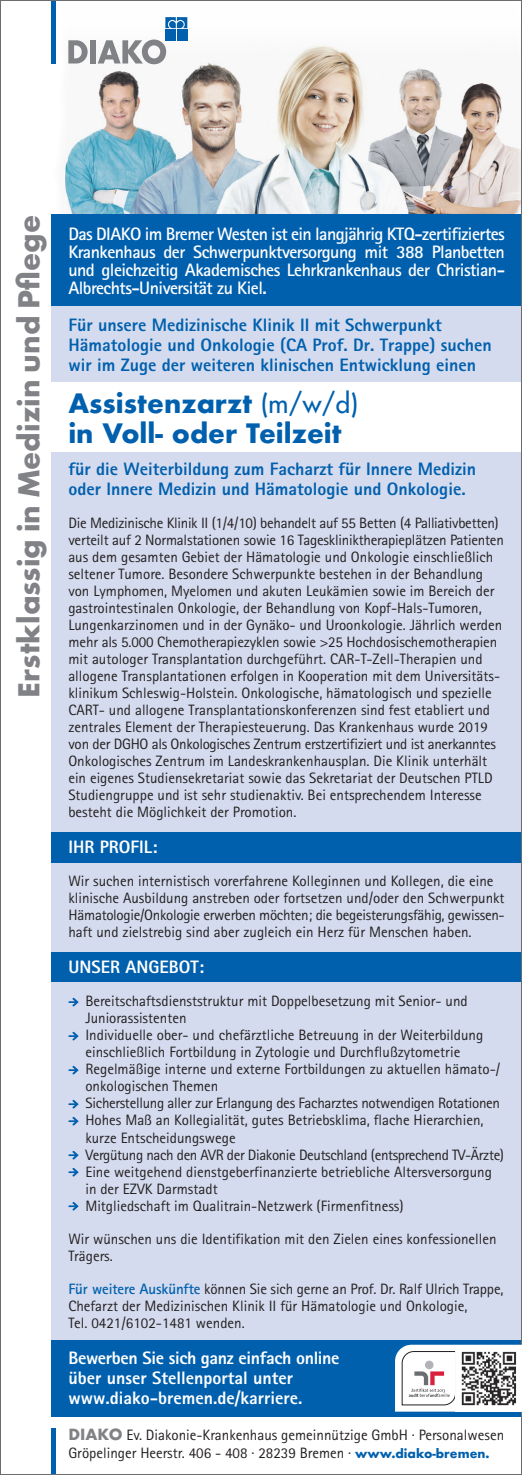
<style>
.page{position:relative;width:522px;height:1475px;background:#fff}
.page>*{position:absolute;margin:0;border:0;box-sizing:border-box;transform-origin:0 0}
.t1{font:700 28px "Futura";color:#808285}
.t2{font:700 26px/30px "Futura";color:#0160ae}
.t3{font:800 18px/20px "Rotis Sans Serif";color:#0160ae}
.t4{font:700 18px/18px "Rotis Sans Serif";letter-spacing:-.03em;color:#fff;text-align:justify}
.t5{font:800 18px/20px "Rotis Sans Serif";color:#fff}
.t6{font:15px/17px "Rotis Sans Serif";color:#231f20}
.s1{font-weight:400}
.s2{font-family:"Minion Pro"}
.s3{font-weight:700;color:#0160ae}
.s4{font-family:"Futura";font-weight:700;color:#808285}
.s5{font-family:"Futura";font-weight:700;font-size:12px;color:#0160ae}
</style>
<div class="page">
<div style="left:51px;top:306px;width:471px;height:76px;background:#d4dbee"></div>
<div style="left:51px;top:831px;width:471px;height:32px;background:#0160ae"></div>
<div style="left:51px;top:951px;width:471px;height:31px;background:#0160ae"></div>
<div style="left:51px;top:1339px;width:471px;height:76px;background:#0160ae"></div>
<div style="left:51px;top:452px;width:471px;height:379px;background:#d4dbee"></div>
<div style="left:51px;top:863px;width:471px;height:88px;background:#d4dbee"></div>
<div style="left:51px;top:982px;width:471px;height:357px;background:#d4dbee"></div>
<img style="left:53px;top:17px;width:467px;height:197px">
<div style="left:51px;top:0;width:5px;height:63px;background:#0160ae"></div>
<div style="left:51px;top:1428px;width:5px;height:46px;background:#0160ae"></div>
<div style="left:177px;top:29px;width:10px;height:11px;background:#0160ae"></div>
<div style="left:165px;top:29px;width:11px;height:11px;background:#0160ae"></div>
<svg style="left:165px;top:17px;width:22px;height:11px"></svg>
<svg style="left:68px;top:40px;width:20px;height:23px"></svg>
<div style="left:90px;top:40px;width:6px;height:23px;background:#808285"></div>
<svg style="left:98px;top:40px;width:68px;height:24px"></svg>
<div style="left:51px;top:214px;width:471px;height:92px;background:#0160ae"></div>
<svg style="left:68px;top:997px;width:11px;height:9px"></svg>
<svg style="left:68px;top:1031px;width:11px;height:9px"></svg>
<svg style="left:68px;top:1065px;width:11px;height:9px"></svg>
<svg style="left:68px;top:1099px;width:11px;height:9px"></svg>
<svg style="left:68px;top:1116px;width:11px;height:9px"></svg>
<svg style="left:68px;top:1151px;width:11px;height:8px"></svg>
<svg style="left:68px;top:1168px;width:11px;height:8px"></svg>
<svg style="left:68px;top:1202px;width:11px;height:8px"></svg>
<svg style="left:395px;top:1344px;width:61px;height:67px;background:#e6e4e7"></svg>
<div style="left:456px;top:1344px;width:66px;height:67px;background:#fff"></div>
<img style="left:461px;top:1351px;width:55px;height:54px">
<h1 class="t1" style="left:9px;top:697px;width:484px;rotate:-90deg">Erstklassig in Medizin und Pflege</h1>
<p class="t4" style="left:68px;top:225px;width:438px">Das DIAKO im Bremer Westen ist ein langjährig KTQ-zertifiziertes Krankenhaus der Schwerpunktversorgung mit 388 Planbetten und gleichzeitig Akademisches Lehrkrankenhaus der Christian-Albrechts-Universität zu Kiel.</p>
<p class="t3" style="left:68px;top:314px;width:425px">Für unsere Medizinische Klinik II mit Schwerpunkt<br>Hämatologie und Onkologie (CA Prof. Dr. Trappe) suchen wir im Zuge der weiteren klinischen Entwicklung einen</p>
<h2 class="t2" style="left:68px;top:388px;width:291px">Assistenzarzt <span class="s1">(m/w/d) </span>in Voll- oder Teilzeit</h2>
<p class="t3" style="left:68px;top:458px;width:409px">für die Weiterbildung zum Facharzt für Innere Medizin oder Innere Medizin und Hämatologie und Onkologie.</p>
<p class="t6" style="left:68px;top:514px;width:437px">Die Medizinische Klinik II (1/4/10) behandelt auf 55 Betten (4 Palliativbetten) verteilt auf 2 Normalstationen sowie 16 Tageskliniktherapieplätzen Patienten aus dem gesamten Gebiet der Hämatologie und Onkologie einschließlich seltener Tumore. Besondere Schwerpunkte bestehen in der Behandlung von Lymphomen, Myelomen und akuten Leukämien sowie im Bereich der gastrointestinalen Onkologie, der Behandlung von Kopf-Hals-Tumoren, Lungenkarzinomen und in der Gynäko- und Uroonkologie. Jährlich werden mehr als 5.000 Chemotherapiezyklen sowie &gt;25 Hochdosischemotherapien mit autologer Transplantation durchgeführt. CAR-T-Zell-Therapien und allogene Transplantationen erfolgen in Kooperation mit dem Universitäts&shy;klinikum Schleswig-Holstein. Onkologische, hämatologisch und spezielle CART- und allogene Transplantationskonferenzen sind fest etabliert und zentrales Element der Therapiesteuerung. Das Krankenhaus wurde 201<span class="s2">9 </span>von der DGHO als Onkologisches Zentrum erstzertifiziert und ist anerkanntes Onkologisches Zentrum im Landeskrankenhausplan. Die Klinik unterhält ein eigenes Studiensekretariat sowie das Sekretariat der Deutschen PTLD Studiengruppe und ist sehr studienaktiv. Bei entsprechendem Interesse besteht die Möglichkeit der Promotion.</p>
<p class="t5" style="left:68px;top:836px;width:90px">IHR PROFIL:</p>
<p class="t6" style="left:68px;top:872px;width:438px">Wir suchen internistisch vorerfahrene Kolleginnen und Kollegen, die eine klinische Ausbildung anstreben oder fortsetzen und/oder den Schwerpunkt Hämatologie/Onkologie erwerben möchten; die begeisterungsfähig, gewissen&shy;haft und zielstrebig sind aber zugleich ein Herz für Menschen haben.</p>
<p class="t5" style="left:68px;top:956px;width:137px">UNSER ANGEBOT:</p>
<p class="t6" style="left:85px;top:992px;width:420px">Bereitschaftsdienststruktur mit Doppelbesetzung mit Senior- und Juniorassistenten<br>Individuelle ober- und chefärztliche Betreuung in der Weiterbildung einschließlich Fortbildung in Zytologie und Durchflußzytometrie Regelmäßige interne und externe Fortbildungen zu aktuellen hämato-/ onkologischen Themen<br>Sicherstellung aller zur Erlangung des Facharztes notwendigen Rotationen Hohes Maß an Kollegialität, gutes Betriebsklima, flache Hierarchien, kurze Entscheidungswege<br>Vergütung nach den AVR der Diakonie Deutschland (entsprechend TV-Ärzte)<br>Eine weitgehend dienstgeberfinanzierte betriebliche Altersversorgung in der EZVK Darmstadt<br>Mitgliedschaft im Qualitrain-Netzwerk (Firmenfitness)</p>
<p class="t6" style="left:68px;top:1229px;width:429px">Wir wünschen uns die Identifikation mit den Zielen eines konfessionellen<br>Trägers.</p>
<p class="t6" style="left:68px;top:1279px;width:436px"><span class="s3">Für weitere Auskünfte</span> können Sie sich gerne an Prof. Dr. Ralf Ulrich Trappe,<br>Chefarzt der Medizinischen Klinik II für Hämatologie und Onkologie,<br>Tel. 0421/6102-1481 wenden.</p>
<p class="t5" style="left:68px;top:1346px;width:273px">Bewerben Sie sich ganz einfach online über unser Stellenportal unter www.diako-bremen.de/karriere.</p>
<p class="t6" style="left:68px;top:1425px;width:437px;line-height:18px"><span class="s4">DIAKO</span> Ev. Diakonie-Krankenhaus gemeinnützige GmbH · Personalwesen<br>Gröpelinger Heerstr. 406 - 408 · 28239 Bremen · <span class="s5">www.diako-bremen.</span></p>
</div>
